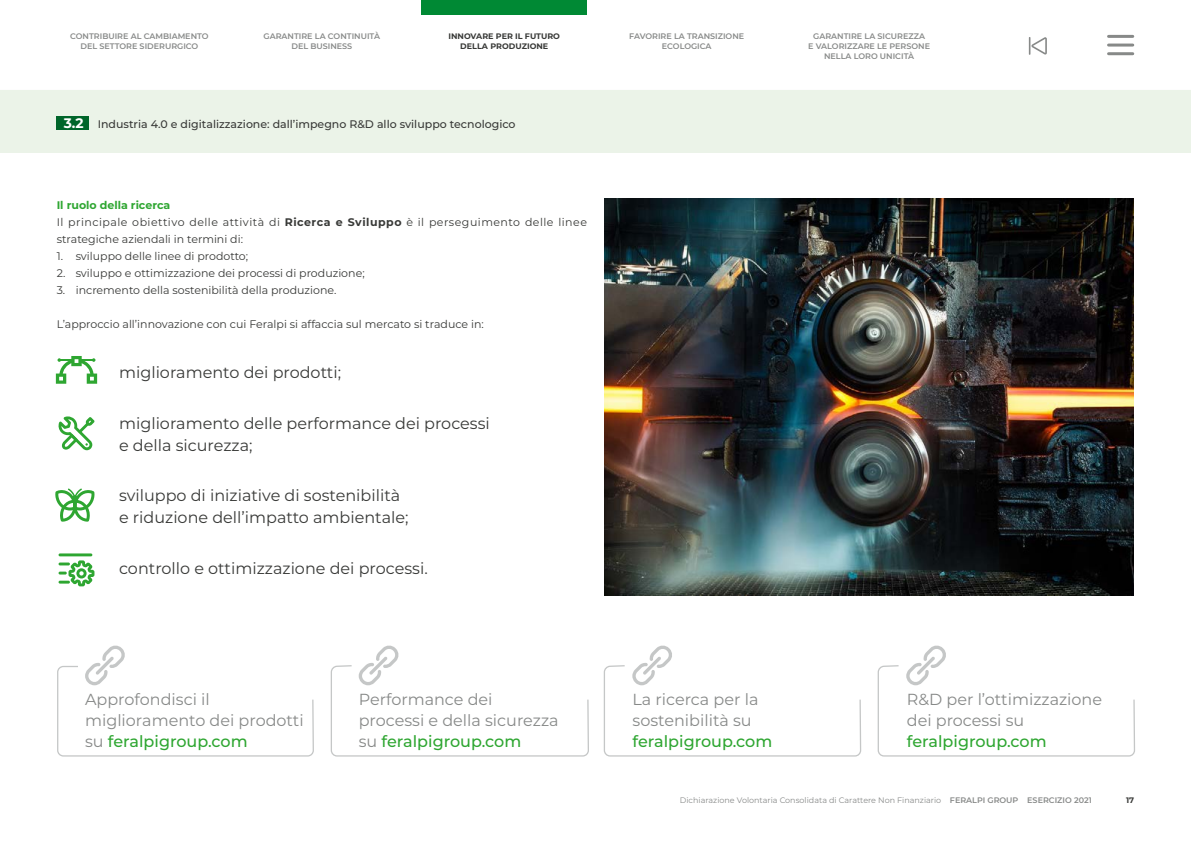
<style>
.page{position:relative;width:1191px;height:842px;background:#fff}
.page>*{position:absolute;margin:0;border:0;box-sizing:border-box;transform-origin:0 0}
.intro{font:16px/21px "Montserrat";color:#878988}
.testo{font:16px/22px "Montserrat";color:#383937}
.numero-capitolo{font:700 13.8px "Montserrat";color:#fff}
.testo-2{font:11px "Montserrat";color:#383937}
.testo-3{font:11px/17px "Montserrat";letter-spacing:.045em;color:#383937}
.titolo{font:500 11px "Montserrat";color:#383937}
.testo-4{font:700 11px "Montserrat";color:#2ea631}
.t1{font:600 8px/10px "Montserrat";color:#878988;text-align:center}
.t2{font:8px "Montserrat";color:#878988}
.t3{font:700 8px/10px "Montserrat";color:#383937;text-align:center}
.s1{font-weight:700}
.s2{font-weight:500;color:#2ea631}
.s3{font-weight:600}
</style>
<div class="page">
<div style="left:421px;top:0;width:166px;height:14px;background:#008934"></div>
<hr style="left:0;top:90px;width:1191px;height:1px;background:#c5c7c7">
<svg style="left:1028px;top:37px;width:18px;height:18px"></svg>
<hr style="left:1108px;top:35px;width:24px;height:3px;background:#878988">
<hr style="left:1108px;top:44px;width:24px;height:3px;background:#878988">
<hr style="left:1108px;top:52px;width:24px;height:3px;background:#878988">
<div style="left:0;top:91px;width:1191px;height:62px;background:#ebf3e8"></div>
<div style="left:57px;top:116px;width:32px;height:13px;background:#00652a"></div>
<svg style="left:57px;top:666px;width:257px;height:91px"></svg>
<svg style="left:603px;top:645px;width:259px;height:112px"></svg>
<svg style="left:877px;top:645px;width:258px;height:112px"></svg>
<img style="left:604px;top:198px;width:529px;height:397px">
<svg style="left:85px;top:645px;width:41px;height:40px"></svg>
<svg style="left:330px;top:645px;width:259px;height:112px"></svg>
<svg style="left:56px;top:356px;width:41px;height:28px"></svg>
<svg style="left:58px;top:416px;width:37px;height:34px"></svg>
<svg style="left:55px;top:488px;width:39px;height:34px"></svg>
<hr style="left:59px;top:553px;width:33px;height:3px;background:#2ea631">
<svg style="left:59px;top:560px;width:35px;height:26px"></svg>
<p class="t1" style="left:70px;top:31px;width:140px">CONTRIBUIRE AL CAMBIAMENTO<br>DEL SETTORE SIDERURGICO</p>
<p class="t1" style="left:264px;top:31px;width:118px">GARANTIRE LA CONTINUITÀ<br>DEL BUSINESS</p>
<p class="t3" style="left:448px;top:31px;width:113px">INNOVARE PER IL FUTURO<br>DELLA PRODUZIONE</p>
<p class="t1" style="left:629px;top:31px;width:116px">FAVORIRE LA TRANSIZIONE<br>ECOLOGICA</p>
<p class="t1" style="left:808px;top:31px;width:123px">GARANTIRE LA SICUREZZA<br>E VALORIZZARE LE PERSONE<br>NELLA LORO UNICITÀ</p>
<p class="numero-capitolo" style="left:64px;top:113px;width:22px">3.2</p>
<p class="titolo" style="left:98px;top:117px;width:419px">Industria 4.0 e digitalizzazione: dall’impegno R&amp;D allo sviluppo tecnologico</p>
<p class="testo-4" style="left:57px;top:197px;width:115px">Il ruolo della ricerca</p>
<p class="testo-3" style="left:57px;top:213px;width:532px">Il principale obiettivo delle attività di <span class="s1">Ricerca e Sviluppo</span> è il perseguimento delle linee strategiche aziendali in termini di:</p>
<p class="testo-2" style="left:57px;top:249px;width:193px">1. sviluppo delle linee di prodotto;</p>
<p class="testo-2" style="left:57px;top:266px;width:309px">2. sviluppo e ottimizzazione dei processi di produzione;</p>
<p class="testo-2" style="left:57px;top:283px;width:281px">3. incremento della sostenibilità della produzione.</p>
<p class="testo-2" style="left:57px;top:317px;width:428px">L’approccio all’innovazione con cui Feralpi si affaccia sul mercato si traduce in:</p>
<p class="testo" style="left:119px;top:361px;width:223px">miglioramento dei prodotti;</p>
<p class="testo" style="left:119px;top:412px;width:372px">miglioramento delle performance dei processi e della sicurezza;</p>
<p class="testo" style="left:119px;top:484px;width:291px">sviluppo di iniziative di sostenibilità e riduzione dell’impatto ambientale;</p>
<p class="testo" style="left:119px;top:556px;width:310px">controllo e ottimizzazione dei processi.</p>
<p class="intro" style="left:85px;top:688px;width:220px">Approfondisci il miglioramento dei prodotti su <span class="s2">feralpigroup.com</span></p>
<p class="intro" style="left:359px;top:688px;width:201px">Performance dei processi e della sicurezza su <span class="s2">feralpigroup.com</span></p>
<p class="intro" style="left:632px;top:688px;width:141px">La ricerca per la sostenibilità su <span class="s2">feralpigroup.com</span></p>
<p class="intro" style="left:907px;top:688px;width:197px">R&amp;D per l’ottimizzazione dei processi su <span class="s2">feralpigroup.com</span></p>
<p class="t2" style="left:680px;top:795px;width:413px">Dichiarazione Volontaria Consolidata di Carattere Non Finanziario <span class="s3">FERALPI GROUP ESERCIZIO 2021</span></p>
<p class="t3" style="left:1126px;top:795px;width:10px">17</p>
</div>
